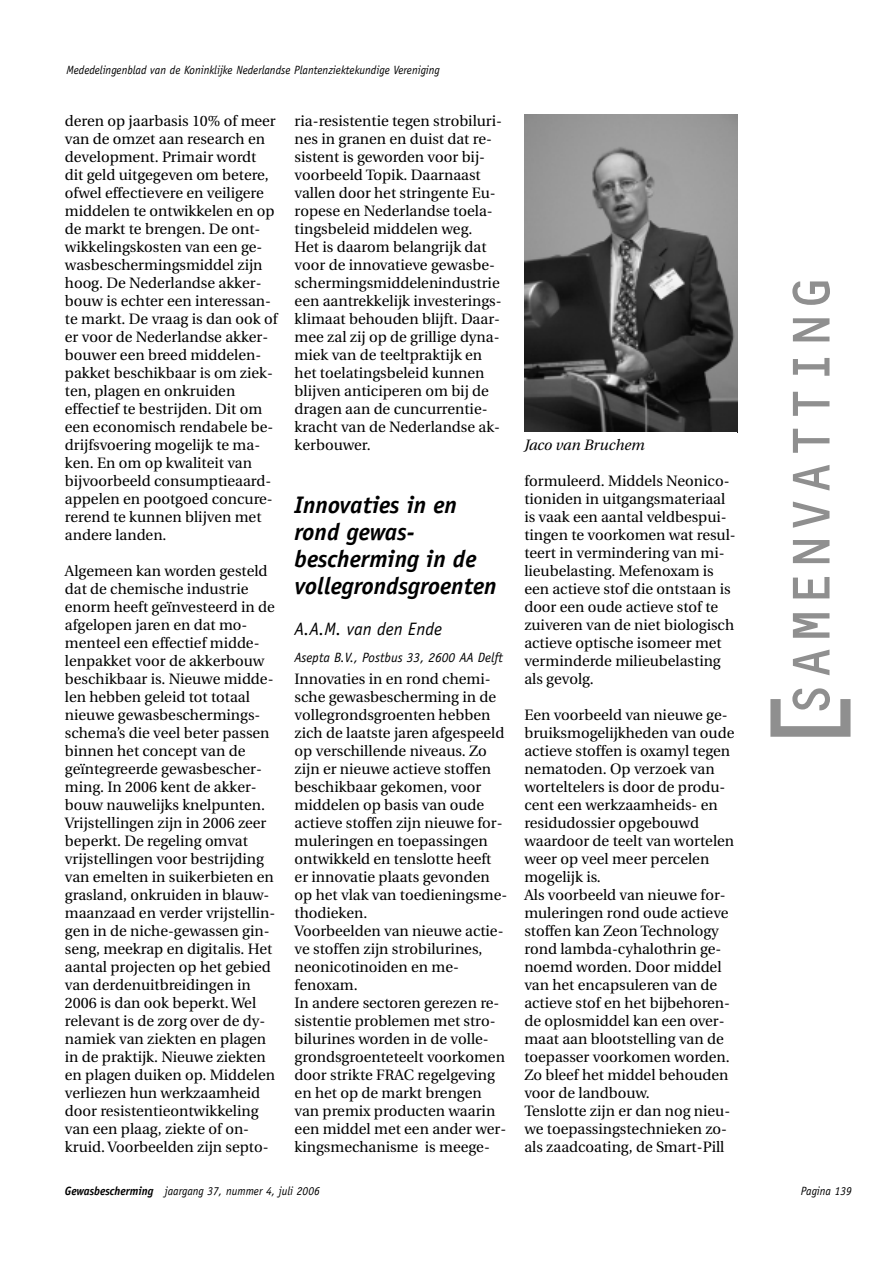
<style>
.page{position:relative;width:893px;height:1262px;background:#fff}
.page>*{position:absolute;margin:0;border:0;box-sizing:border-box;transform-origin:0 0}
.t1{font:108px "OCR C Regular";color:#8f8f8f;scale:.95 1}
.t2{font:54px "OCR C Regular";color:#8f8f8f;scale:.95 1}
.t3{font:italic 700 24px/27px "Officina Sans";color:#000}
.t4{font:italic 18px "Officina Sans";color:#000}
.t5{font:15px/18px "Utopia";color:#000}
.t6{font:italic 15px "Utopia";color:#000}
.t7{font:italic 13.5px "Officina Sans";color:#000}
.t8{font:italic 12px "Officina Sans";color:#000;scale:.95 1}
.s1{font-weight:700}
</style>
<div class="page">
<img style="left:524px;top:115px;width:213px;height:317px">
<p class="t8" style="left:66px;top:66px;width:394px">Mededelingenblad van de Koninklijke Nederlandse Plantenziektekundige Vereniging</p>
<p class="t5" style="left:65px;top:113px;width:214px">deren op jaarbasis 10% of meer van de omzet aan research en development. Primair wordt dit geld uitgegeven om betere, ofwel effectievere en veiligere middelen te ontwikkelen en op de markt te brengen. De ont&shy;wikkelingskosten van een ge&shy;wasbeschermingsmiddel zijn hoog. De Nederlandse akker&shy;bouw is echter een interessan&shy;te markt. De vraag is dan ook of er voor de Nederlandse akker&shy;bouwer een breed middelen&shy;pakket beschikbaar is om ziek&shy;ten, plagen en onkruiden effectief te bestrijden. Dit om een economisch rendabele be&shy;drijfsvoering mogelijk te ma&shy;ken. En om op kwaliteit van bijvoorbeeld consumptieaard&shy;appelen en pootgoed concure&shy;rerend te kunnen blijven met andere landen.</p>
<p class="t5" style="left:65px;top:563px;width:212px">Algemeen kan worden gesteld dat de chemische industrie enorm heeft geïnvesteerd in de afgelopen jaren en dat mo&shy;menteel een effectief midde&shy;lenpakket voor de akkerbouw beschikbaar is. Nieuwe midde&shy;len hebben geleid tot totaal nieuwe gewasbeschermings&shy;schema’s die veel beter passen binnen het concept van de geïntegreerde gewasbescher&shy;ming. In 2006 kent de akker&shy;bouw nauwelijks knelpunten.<br>Vrijstellingen zijn in 2006 zeer beperkt. De regeling omvat vrijstellingen voor bestrijding van emelten in suikerbieten en grasland, onkruiden in blauw&shy;maanzaad en verder vrijstellin&shy;gen in de niche-gewassen gin&shy;seng, meekrap en digitalis. Het aantal projecten op het gebied van derdenuitbreidingen in<br>2006 is dan ook beperkt. Wel relevant is de zorg over de dy&shy;namiek van ziekten en plagen in de praktijk. Nieuwe ziekten en plagen duiken op. Middelen verliezen hun werkzaamheid door resistentieontwikkeling van een plaag, ziekte of on&shy;kruid. Voorbeelden zijn septo-</p>
<p class="t5" style="left:294px;top:113px;width:209px">ria-resistentie tegen strobiluri&shy;nes in granen en duist dat re&shy;sistent is geworden voor bij&shy;voorbeeld Topik. Daarnaast vallen door het stringente Eu&shy;ropese en Nederlandse toela&shy;tingsbeleid middelen weg.<br>Het is daarom belangrijk dat voor de innovatieve gewasbe&shy;schermingsmiddelenindustrie een aantrekkelijk investerings&shy;klimaat behouden blijft. Daar&shy;mee zal zij op de grillige dyna&shy;miek van de teeltpraktijk en het toelatingsbeleid kunnen blijven anticiperen om bij de dragen aan de cuncurrentie&shy;kracht van de Nederlandse ak&shy;kerbouwer.</p>
<h3 class="t3" style="left:294px;top:494px;width:203px">Innovaties in en rond gewas&shy;bescherming in de vollegrondsgroenten</h3>
<p class="t4" style="left:294px;top:622px;width:149px">A.A.M. van den Ende</p>
<p class="t7" style="left:294px;top:652px;width:210px">Asepta B.V., Postbus 33, 2600 AA Delft</p>
<p class="t5" style="left:294px;top:671px;width:214px">Innovaties in en rond chemi&shy;sche gewasbescherming in de vollegrondsgroenten hebben zich de laatste jaren afgespeeld op verschillende niveaus. Zo zijn er nieuwe actieve stoffen beschikbaar gekomen, voor middelen op basis van oude actieve stoffen zijn nieuwe for&shy;muleringen en toepassingen ontwikkeld en tenslotte heeft er innovatie plaats gevonden op het vlak van toedieningsme&shy;thodieken.<br>Voorbeelden van nieuwe actie&shy;ve stoffen zijn strobilurines, neonicotinoiden en me&shy;fenoxam.<br>In andere sectoren gerezen re&shy;sistentie problemen met stro&shy;bilurines worden in de volle&shy;grondsgroenteteelt voorkomen door strikte FRAC regelgeving en het op de markt brengen van premix producten waarin een middel met een ander wer&shy;kingsmechanisme is meege-</p>
<p class="t6" style="left:524px;top:439px;width:122px">Jaco van Bruchem</p>
<p class="t5" style="left:524px;top:473px;width:213px">formuleerd. Middels Neonico&shy;tioniden in uitgangsmateriaal is vaak een aantal veldbespui&shy;tingen te voorkomen wat resul&shy;teert in vermindering van mi&shy;lieubelasting. Mefenoxam is een actieve stof die ontstaan is door een oude actieve stof te zuiveren van de niet biologisch actieve optische isomeer met verminderde milieubelasting als gevolg.</p>
<p class="t5" style="left:524px;top:707px;width:211px">Een voorbeeld van nieuwe ge&shy;bruiksmogelijkheden van oude actieve stoffen is oxamyl tegen nematoden. Op verzoek van worteltelers is door de produ&shy;cent een werkzaamheids- en residudossier opgebouwd waardoor de teelt van wortelen weer op veel meer percelen mogelijk is.<br>Als voorbeeld van nieuwe for&shy;muleringen rond oude actieve stoffen kan Zeon Technology rond lambda-cyhalothrin ge&shy;noemd worden. Door middel van het encapsuleren van de actieve stof en het bijbehoren&shy;de oplosmiddel kan een over&shy;maat aan blootstelling van de toepasser voorkomen worden.<br>Zo bleef het middel behouden voor de landbouw.<br>Tenslotte zijn er dan nog nieu&shy;we toepassingstechnieken zo&shy;als zaadcoating, de Smart-Pill</p>
<h2 class="t2" style="left:792px;top:718px;width:468px;rotate:-90deg">SAMENVATTING</h2>
<h1 class="t1" style="left:776px;top:755px;width:79px;rotate:-90deg">[</h1>
<p class="t8" style="left:65px;top:1187px;width:270px"><span class="s1">Gewasbescherming</span> jaargang 37, nummer 4, juli 2006</p>
<p class="t8" style="left:800px;top:1187px;width:55px">Pagina 139</p>
</div>
